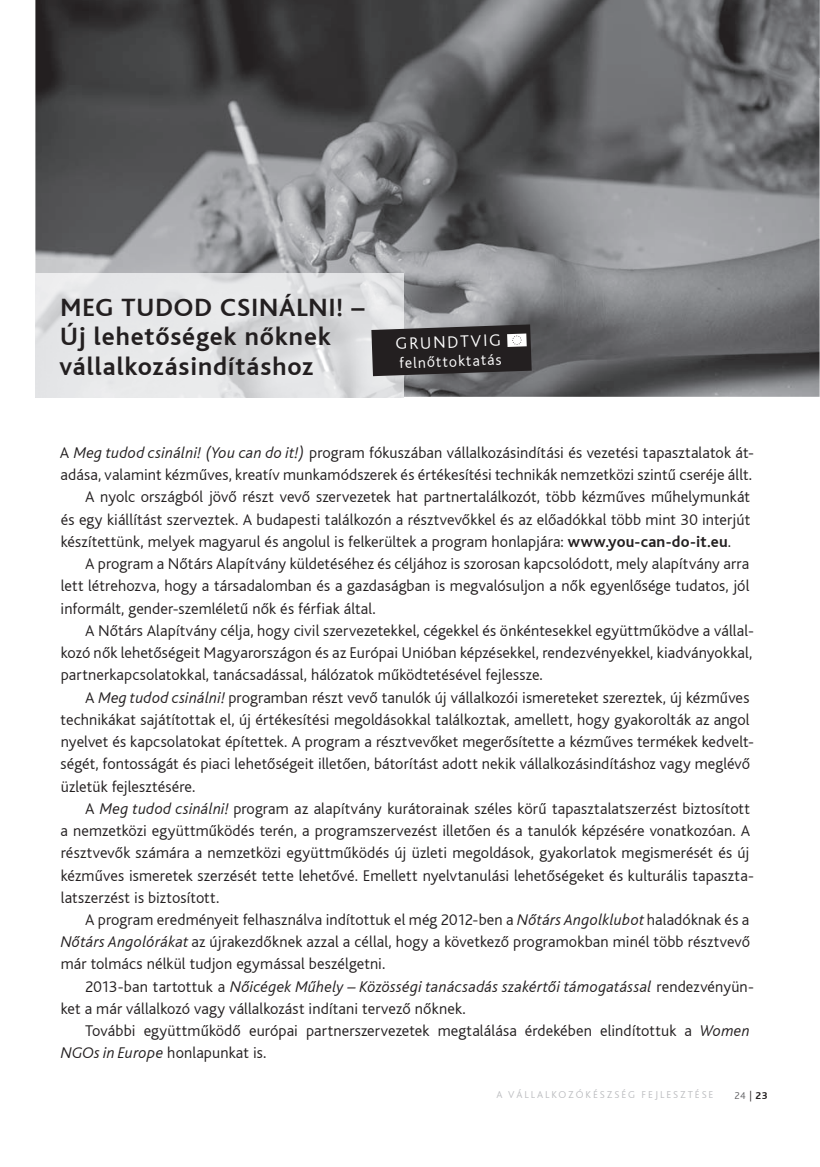
<style>
.page{position:relative;width:820px;height:1167px;background:#fff}
.page>*{position:absolute;margin:0;border:0;box-sizing:border-box;transform-origin:0 0}
.t1{font:700 26.25px/29.8px "Bliss";letter-spacing:.035em;color:#231f20}
.t2{font:300 17.5px "Bliss CE";color:#fff}
.t3{font:300 16.28px "Bliss CE";letter-spacing:.01em;color:#231f20}
.t4{font:italic 300 16.28px "Bliss CE";letter-spacing:.01em;color:#231f20}
.t5{font:300 15.75px "Bliss CE";color:#fff}
.t6{font:300 10.5px "Bliss";letter-spacing:.18em;color:#bcbdc0}
.t7{font:300 10.5px "Bliss";color:#636366}
.s1{font-style:italic}
.s2{font-family:"Bliss";font-weight:700}
.s3{font-style:normal}
.s4{color:#231f20}
.s5{font-weight:700;color:#231f20}
</style>
<div class="page">
<img style="left:35px;top:0;width:784px;height:397px">
<img style="left:35px;top:273px;width:368px;height:124px">
<svg style="left:371px;top:324px;width:160px;height:52px;background:#383536"></svg>
<h1 class="t1" style="left:59px;top:293px;width:307px">meg tUDoD CsINálNI! –<br>Új lehetőségek nőknek vállalkozásindításhoz</h1>
<p class="t2" style="left:395px;top:334px;width:107px;rotate:-2deg">GrUNdTVIG</p>
<p class="t5" style="left:399px;top:354px;width:105px;rotate:-2deg">felnőttoktatás</p>
<p class="t3" style="left:60px;top:443px;width:695px">A <span class="s1">Meg tudod csinálni! (You can do it!)</span> program fókuszában vállalkozásindítási és vezetési tapasztalatok át-</p>
<p class="t3" style="left:61px;top:466px;width:693px">adása, valamint kézműves, kreatív munkamódszerek és értékesítési technikák nemzetközi szintű cseréje állt.</p>
<p class="t3" style="left:85px;top:488px;width:666px">A nyolc országból jövő részt vevő szervezetek hat partnertalálkozót, több kézműves műhelymunkát</p>
<p class="t3" style="left:61px;top:510px;width:691px">és egy kiállítást szerveztek. A budapesti találkozón a résztvevőkkel és az előadókkal több mint 30 interjút</p>
<p class="t3" style="left:61px;top:532px;width:672px">készítettünk, melyek magyarul és angolul is felkerültek a program honlapjára: <span class="s2">www.you-can-do-it.eu</span>.</p>
<p class="t3" style="left:85px;top:555px;width:666px">A program a Nőtárs Alapítvány küldetéséhez és céljához is szorosan kapcsolódott, mely alapítvány arra</p>
<p class="t3" style="left:61px;top:577px;width:690px">lett létrehozva, hogy a társadalomban és a gazdaságban is megvalósuljon a nők egyenlősége tudatos, jól</p>
<p class="t3" style="left:61px;top:599px;width:316px">informált, gender-szemléletű nők és férfiak által.</p>
<p class="t3" style="left:85px;top:621px;width:670px">A Nőtárs Alapítvány célja, hogy civil szervezetekkel, cégekkel és önkéntesekkel együttműködve a vállal-</p>
<p class="t3" style="left:61px;top:643px;width:693px">kozó nők lehetőségeit Magyarországon és az Európai Unióban képzésekkel, rendezvényekkel, kiadványokkal,</p>
<p class="t3" style="left:61px;top:666px;width:483px">partnerkapcsolatokkal, tanácsadással, hálózatok működtetésével fejlessze.</p>
<p class="t3" style="left:85px;top:688px;width:666px">A <span class="s1">Meg tudod csinálni!</span> programban részt vevő tanulók új vállalkozói ismereteket szereztek, új kézműves</p>
<p class="t3" style="left:61px;top:710px;width:690px">technikákat sajátítottak el, új értékesítési megoldásokkal találkoztak, amellett, hogy gyakorolták az angol</p>
<p class="t3" style="left:61px;top:732px;width:694px">nyelvet és kapcsolatokat építettek. A program a résztvevőket megerősítette a kézműves termékek kedvelt-</p>
<p class="t3" style="left:61px;top:755px;width:691px">ségét, fontosságát és piaci lehetőségeit illetően, bátorítást adott nekik vállalkozásindításhoz vagy meglévő</p>
<p class="t3" style="left:61px;top:777px;width:136px">üzletük fejlesztésére.</p>
<p class="t3" style="left:85px;top:799px;width:666px">A <span class="s1">Meg tudod csinálni!</span> program az alapítvány kurátorainak széles körű tapasztalatszerzést biztosított</p>
<p class="t3" style="left:61px;top:821px;width:691px">a nemzetközi együttműködés terén, a programszervezést illetően és a tanulók képzésére vonatkozóan. A</p>
<p class="t3" style="left:61px;top:844px;width:690px">résztvevők számára a nemzetközi együttműködés új üzleti megoldások, gyakorlatok megismerését és új</p>
<p class="t3" style="left:61px;top:866px;width:694px">kézműves ismeretek szerzését tette lehetővé. Emellett nyelvtanulási lehetőségeket és kulturális tapaszta-</p>
<p class="t3" style="left:61px;top:888px;width:160px">latszerzést is biztosított.</p>
<p class="t3" style="left:85px;top:910px;width:666px">A program eredményeit felhasználva indítottuk el még 2012-ben a <span class="s1">Nőtárs Angolklubot</span> haladóknak és a</p>
<p class="t3" style="left:61px;top:932px;width:691px"><span class="s1">Nőtárs Angolórákat</span> az újrakezdőknek azzal a céllal, hogy a következő programokban minél több résztvevő</p>
<p class="t3" style="left:61px;top:955px;width:326px">már tolmács nélkül tudjon egymással beszélgetni.</p>
<p class="t4" style="left:85px;top:977px;width:670px"><span class="s3">2013-ban tartottuk a</span> Nőicégek Műhely – Közösségi tanácsadás szakértői támogatással <span class="s3">rendezvényün-</span></p>
<p class="t3" style="left:61px;top:999px;width:406px">ket a már vállalkozó vagy vállalkozást indítani tervező nőknek.</p>
<p class="t3" style="left:85px;top:1021px;width:666px">További együttműködő európai partnerszervezetek megtalálása érdekében elindítottuk a <span class="s1">Women</span></p>
<p class="t3" style="left:61px;top:1044px;width:207px"><span class="s1">NGOs in Europe</span> honlapunkat is.</p>
<p class="t6" style="left:496px;top:1089px;width:218px">A VÁLLALKOZÓKÉSZSÉG FEJLESZTÉSE</p>
<p class="t7" style="left:734px;top:1089px;width:34px">24 <span class="s4">|</span> <span class="s5">23</span></p>
</div>
